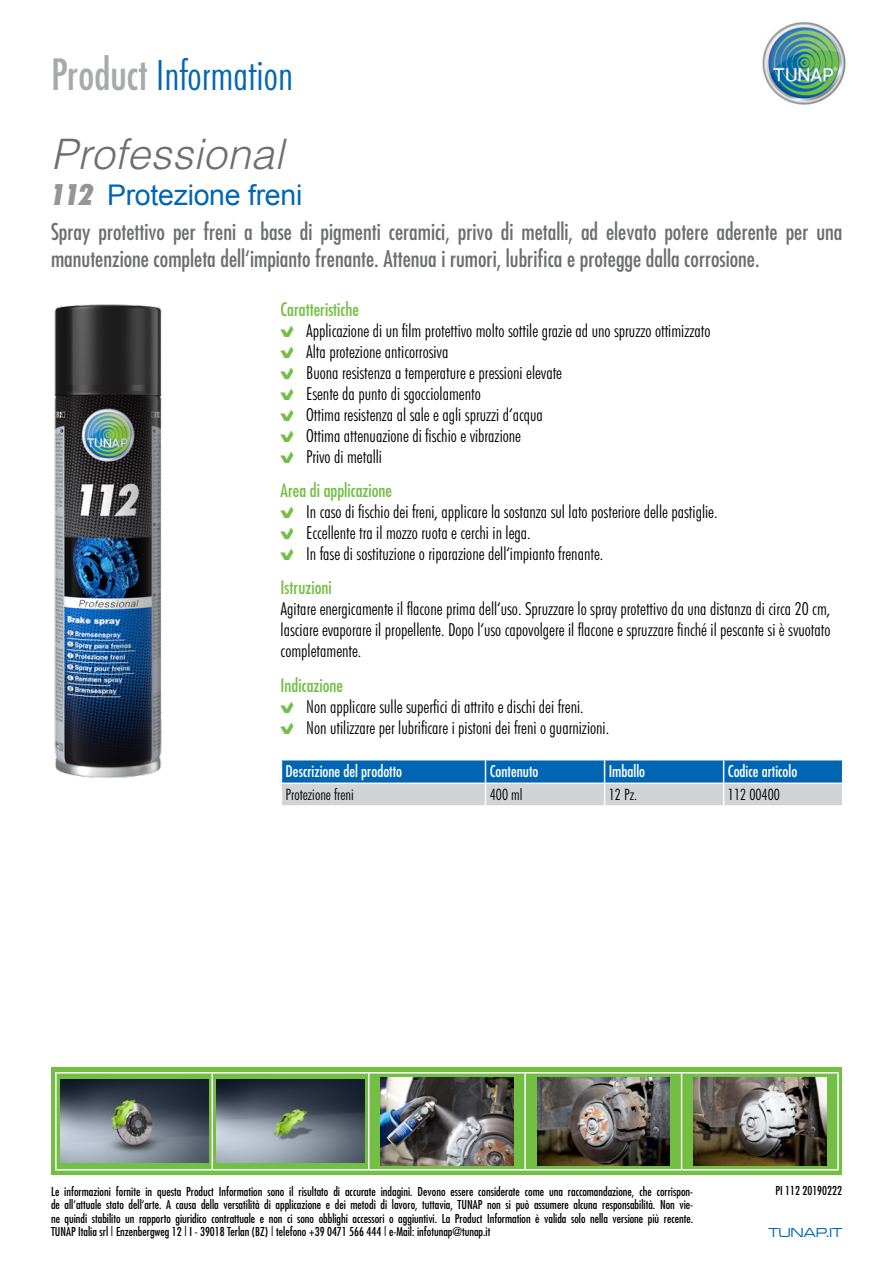
<style>
.page{position:relative;width:893px;height:1263px;background:#fff}
.page>*{position:absolute;margin:0;border:0;box-sizing:border-box;transform-origin:0 0}
.t1{font:300 condensed 42px "Futura BT";color:#0066b3}
.t2{font:italic 300 42px "Helvetica";letter-spacing:.01em;color:#6d6e71}
.t3{font:28.5px "Arial";letter-spacing:-.01em;color:#0066b3}
.t4{font:condensed 22.5px/27px "Futura";color:#6d6e71}
.t5{font:300 condensed 18px/21px "Futura BT";color:#000}
.t6{font:condensed 18px "Futura";color:#72bf44}
.t7{font:condensed 15.75px "Futura";color:#fff}
.t8{font:300 condensed 15.75px "Futura BT";color:#000}
.t9{font:13.5px "Microgramma D Medi Exte";letter-spacing:.025em;color:#0066b3}
.t10{font:condensed 12px/13.5px "Futura";color:#000;text-align:justify}
.s1{font-family:"Futura";font-weight:400;color:#a7a9ac}
.s2{font-family:"Futura BT";font-weight:900;font-style:italic;font-stretch:condensed;font-size:29.25px;color:#939598}
.s3{font-family:"Wuerth Num";font-weight:400;font-stretch:normal;color:#72bf44}
</style>
<div class="page">
<img style="left:762px;top:21px;width:84px;height:84px">
<svg style="left:51px;top:1068px;width:790px;height:107px;background:#76bb4c"></svg>
<hr style="left:55px;top:1072px;width:157px;height:1px;background:#fff">
<hr style="left:55px;top:1073px;width:2px;height:96px;background:#fff">
<hr style="left:55px;top:1169px;width:157px;height:1px;background:#fff">
<hr style="left:212px;top:1072px;width:157px;height:1px;background:#fff">
<hr style="left:212px;top:1073px;width:1px;height:96px;background:#fff">
<hr style="left:212px;top:1169px;width:157px;height:1px;background:#fff">
<hr style="left:369px;top:1072px;width:156px;height:1px;background:#fff">
<hr style="left:368px;top:1073px;width:1px;height:96px;background:#fff">
<hr style="left:369px;top:1169px;width:156px;height:1px;background:#fff">
<hr style="left:525px;top:1072px;width:157px;height:1px;background:#fff">
<hr style="left:524px;top:1073px;width:2px;height:96px;background:#fff">
<hr style="left:525px;top:1169px;width:157px;height:1px;background:#fff">
<hr style="left:682px;top:1072px;width:157px;height:1px;background:#fff">
<hr style="left:681px;top:1073px;width:1px;height:96px;background:#fff">
<hr style="left:837px;top:1073px;width:2px;height:96px;background:#fff">
<hr style="left:682px;top:1169px;width:157px;height:1px;background:#fff">
<img style="left:60px;top:1080px;width:148px;height:83px">
<img style="left:217px;top:1080px;width:147px;height:83px">
<img style="left:381px;top:1077px;width:132px;height:88px">
<img style="left:537px;top:1077px;width:133px;height:88px">
<img style="left:693px;top:1077px;width:133px;height:88px">
<img style="left:54px;top:304px;width:108px;height:474px">
<svg style="left:281px;top:760px;width:562px;height:46px;background:#70a2c7"></svg>
<hr style="left:724px;top:805px;width:119px;height:2px;background:#fff">
<h1 class="t1" style="left:51px;top:49px;width:244px"><span class="s1">Product</span> Information</h1>
<h1 class="t2" style="left:51px;top:128px;width:234px">Professional</h1>
<h2 class="t3" style="left:51px;top:175px;width:253px"><span class="s2">112</span> Protezione freni</h2>
<p class="t4" style="left:51px;top:218px;width:793px">Spray protettivo per freni a base di pigmenti ceramici, privo di metalli, ad elevato potere aderente per una manutenzione completa dell‘impianto frenante. Attenua i rumori, lubrifica e protegge dalla corrosione.</p>
<p class="t6" style="left:281px;top:298px;width:80px">Caratteristiche</p>
<p class="t5" style="left:281px;top:320px;width:431px"><span class="s3">B</span> Applicazione di un film protettivo molto sottile grazie ad uno spruzzo ottimizzato <span class="s3">B</span> Alta protezione anticorrosiva<br><span class="s3">B</span> Buona resistenza a temperature e pressioni elevate<br><span class="s3">B</span> Esente da punto di sgocciolamento<br><span class="s3">B</span> Ottima resistenza al sale e agli spruzzi d‘acqua<br><span class="s3">B</span> Ottima attenuazione di fischio e vibrazione<br><span class="s3">B</span> Privo di metalli</p>
<p class="t6" style="left:281px;top:479px;width:113px">Area di applicazione</p>
<p class="t5" style="left:281px;top:501px;width:438px"><span class="s3">B</span> In caso di fischio dei freni, applicare la sostanza sul lato posteriore delle pastiglie.<br><span class="s3">B</span> Eccellente tra il mozzo ruota e cerchi in lega.<br><span class="s3">B</span> In fase di sostituzione o riparazione dell‘impianto frenante.</p>
<p class="t6" style="left:281px;top:576px;width:53px">Istruzioni</p>
<p class="t5" style="left:281px;top:598px;width:551px;text-align:justify">Agitare energicamente il flacone prima dell‘uso. Spruzzare lo spray protettivo da una distanza di circa 20 cm, lasciare evaporare il propellente. Dopo l‘uso capovolgere il flacone e spruzzare finché il pescante si è svuotato completamente.</p>
<p class="t6" style="left:281px;top:673px;width:64px">Indicazione</p>
<p class="t5" style="left:281px;top:695px;width:330px"><span class="s3">B</span> Non applicare sulle superfici di attrito e dischi dei freni.<br><span class="s3">B</span> Non utilizzare per lubrificare i pistoni dei freni o guarnizioni.</p>
<p class="t7" style="left:286px;top:761px;width:118px">Descrizione del prodotto</p>
<p class="t7" style="left:490px;top:761px;width:50px">Contenuto</p>
<p class="t7" style="left:609px;top:761px;width:38px">Imballo</p>
<p class="t7" style="left:728px;top:761px;width:71px">Codice articolo</p>
<p class="t8" style="left:286px;top:784px;width:70px">Protezione freni</p>
<p class="t8" style="left:490px;top:784px;width:34px">400 ml</p>
<p class="t8" style="left:609px;top:784px;width:30px">12 Pz.</p>
<p class="t8" style="left:728px;top:784px;width:54px">112 00400</p>
<p class="t10" style="left:51px;top:1184px;width:644px">Le informazioni fornite in questa Product Information sono il risultato di accurate indagini. Devono essere considerate come una raccomandazione, che corrispon&shy;de all‘attuale stato dell‘arte. A causa della versatilità di applicazione e dei metodi di lavoro, tuttavia, TUNAP non si può assumere alcuna responsabilità. Non vie&shy;ne quindi stabilito un rapporto giuridico contrattuale e non ci sono obblighi accessori o aggiuntivi. La Product Information è valida solo nella versione più recente.<br>TUNAP Italia srl | Enzenbergweg 12 | I - 39018 Terlan (BZ) | telefono +39 0471 566 444 | e-Mail: infotunap@tunap.it</p>
<p class="t10" style="left:775px;top:1183px;width:68px">PI 112 20190222</p>
<p class="t9" style="left:768px;top:1223px;width:76px">TUNAP.IT</p>
</div>
